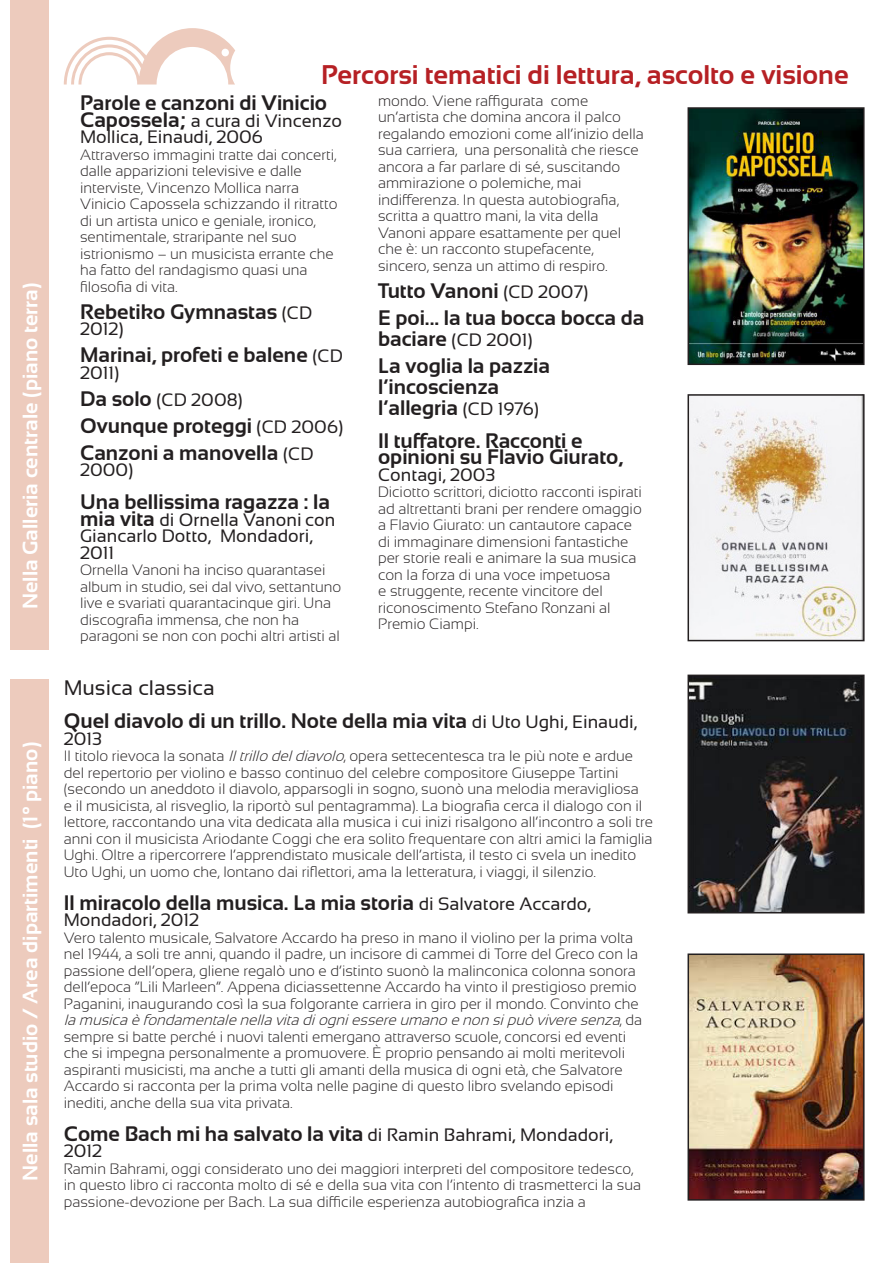
<style>
.page{position:relative;width:893px;height:1263px;background:#fff}
.page>*{position:absolute;margin:0;border:0;box-sizing:border-box;transform-origin:0 0}
.t1{font:700 27px "Sansation";color:#b62024}
.t2{font:700 21px/16.5px "Sansation";color:#231f20}
.t3{font:700 21px "Sansation";color:#fff}
.t4{font:21px "Sansation";color:#231f20}
.t5{font:18px/16.5px "Sansation";color:#231f20}
.t6{font:300 15px/16.5px "Sansation";color:#231f20}
.s1{font-weight:700;font-size:21px}
.s2{font-weight:400;font-size:18px}
.s3{font-style:italic}
</style>
<div class="page">
<img style="left:690px;top:110px;width:171px;height:252px">
<div style="left:687px;top:107px;width:177px;height:258px;border:2px solid #231f20"></div>
<img style="left:690px;top:397px;width:171px;height:241px">
<div style="left:687px;top:394px;width:177px;height:247px;border:2px solid #231f20"></div>
<svg style="left:64px;top:28px;width:171px;height:57px"></svg>
<img style="left:690px;top:678px;width:171px;height:232px">
<div style="left:687px;top:675px;width:177px;height:238px;border:2px solid #231f20"></div>
<img style="left:690px;top:956px;width:171px;height:241px">
<div style="left:687px;top:953px;width:177px;height:247px;border:2px solid #231f20"></div>
<div style="left:11px;top:0;width:38px;height:650px;background:#edcbbd"></div>
<div style="left:11px;top:679px;width:38px;height:584px;background:#edcbbd"></div>
<p class="t3" style="left:18px;top:609px;width:328px;rotate:-90deg">Nella Galleria centrale (piano terra)</p>
<p class="t3" style="left:18px;top:1181px;width:441px;rotate:-90deg">Nella sala studio / Area dipartimenti (1° piano)</p>
<p class="t1" style="left:321px;top:59px;width:529px">Percorsi tematici di lettura, ascolto e visione</p>
<p class="t2" style="left:80px;top:95px;width:249px">Parole e canzoni di Vinicio</p>
<p class="t5" style="left:80px;top:112px;width:263px"><span class="s1">Capossela;</span> a cura di Vincenzo<br>Mollica, Einaudi, 2006</p>
<p class="t6" style="left:80px;top:146px;width:259px">Attraverso immagini tratte dai concerti, dalle apparizioni televisive e dalle interviste, Vincenzo Mollica narra Vinicio Capossela schizzando il ritratto di un artista unico e geniale, ironico, sentimentale, straripante nel suo istrionismo – un musicista errante che ha fatto del randagismo quasi una filosofia di vita.</p>
<p class="t2" style="left:80px;top:303px;width:234px">Rebetiko Gymnastas <span class="s2">(CD</span></p>
<p class="t5" style="left:80px;top:321px;width:45px">2012)</p>
<p class="t2" style="left:80px;top:347px;width:264px">Marinai, profeti e balene <span class="s2">(CD</span></p>
<p class="t5" style="left:80px;top:364px;width:41px">2011)</p>
<p class="t5" style="left:80px;top:391px;width:164px"><span class="s1">Da solo</span> (CD 2008)</p>
<p class="t2" style="left:80px;top:417px;width:265px">Ovunque proteggi <span class="s2">(CD 2006)</span></p>
<p class="t2" style="left:80px;top:444px;width:235px">Canzoni a manovella <span class="s2">(CD</span></p>
<p class="t5" style="left:80px;top:462px;width:55px">2000)</p>
<p class="t2" style="left:80px;top:494px;width:252px">Una bellissima ragazza : la</p>
<p class="t5" style="left:80px;top:511px;width:257px"><span class="s1">mia vita</span> di Ornella Vanoni con<br>Giancarlo Dotto, Mondadori,<br>2011</p>
<p class="t6" style="left:80px;top:562px;width:263px">Ornella Vanoni ha inciso quarantasei album in studio, sei dal vivo, settantuno live e svariati quarantacinque giri. Una discografia immensa, che non ha</p>
<p class="t6" style="left:80px;top:628px;width:261px">paragoni se non con pochi altri artisti al</p>
<p class="t6" style="left:378px;top:92px;width:212px">mondo. Viene raffigurata come</p>
<p class="t6" style="left:378px;top:109px;width:267px">un’artista che domina ancora il palco regalando emozioni come all’inizio della sua carriera, una personalità che riesce ancora a far parlare di sé, suscitando ammirazione o polemiche, mai indifferenza. In questa autobiografia, scritta a quattro mani, la vita della Vanoni appare esattamente per quel che è: un racconto stupefacente, sincero, senza un attimo di respiro.</p>
<p class="t2" style="left:378px;top:282px;width:212px">Tutto Vanoni <span class="s2">(CD 2007)</span></p>
<p class="t2" style="left:378px;top:309px;width:268px">E poi... la tua bocca bocca da</p>
<p class="t5" style="left:378px;top:331px;width:156px"><span class="s1">baciare</span> (CD 2001)</p>
<p class="t2" style="left:378px;top:357px;width:174px">La voglia la pazzia</p>
<p class="t2" style="left:378px;top:378px;width:123px">l’incoscienza</p>
<p class="t2" style="left:378px;top:399px;width:162px">l’allegria <span class="s2">(CD 1976)</span></p>
<p class="t2" style="left:378px;top:432px;width:247px">Il tuffatore. Racconti e opinioni su Flavio Giurato,</p>
<p class="t5" style="left:378px;top:466px;width:119px">Contagi, 2003</p>
<p class="t6" style="left:378px;top:484px;width:265px">Diciotto scrittori, diciotto racconti ispirati ad altrettanti brani per rendere omaggio a Flavio Giurato: un cantautore capace di immaginare dimensioni fantastiche per storie reali e animare la sua musica con la forza di una voce impetuosa<br>e struggente, recente vincitore del riconoscimento Stefano Ronzani al Premio Ciampi.</p>
<p class="t4" style="left:64px;top:676px;width:152px">Musica classica</p>
<p class="t2" style="left:64px;top:713px;width:575px">Quel diavolo di un trillo. Note della mia vita <span class="s2">di Uto Ughi, Einaudi,</span></p>
<p class="t5" style="left:64px;top:730px;width:40px">2013</p>
<p class="t6" style="left:64px;top:748px;width:591px">Il titolo rievoca la sonata <span class="s3">Iltrillo deldiavolo</span>, opera settecentesca tra le più note e ardue del repertorio per violino e basso continuo del celebre compositore Giuseppe Tartini (secondo un aneddoto il diavolo, apparsogli in sogno, suonò una melodia meravigliosa<br>e il musicista, al risveglio, la riportò sul pentagramma). La biografia cerca il dialogo con il lettore, raccontando una vita dedicata alla musica i cui inizi risalgono all’incontro a soli tre anni con il musicista Ariodante Coggi che era solito frequentare con altri amici la famiglia Ughi. Oltre a ripercorrere l’apprendistato musicale dell’artista, il testo ci svela un inedito Uto Ughi, un uomo che, lontano dai riflettori, ama la letteratura, i viaggi, il silenzio.</p>
<p class="t2" style="left:64px;top:894px;width:528px">Il miracolo della musica. La mia storia <span class="s2">di Salvatore Accardo,</span></p>
<p class="t5" style="left:64px;top:912px;width:137px">Mondadori, 2012</p>
<p class="t6" style="left:64px;top:929px;width:580px">Vero talento musicale, Salvatore Accardo ha preso in mano il violino per la prima volta nel 1944, a soli tre anni, quando il padre, un incisore di cammei di Torre del Greco con la passione dell’opera, gliene regalò uno e d’istinto suonò la malinconica colonna sonora dell’epoca “Lili Marleen”. Appena diciassettenne Accardo ha vinto il prestigioso premio Paganini, inaugurando così la sua folgorante carriera in giro per il mondo. Convinto che <span class="s3">lamusicaè fondamentalenellavitadiogniessereumano enon sipuò viveresenza</span>, d a sempre si batte perché i nuovi talenti emergano attraverso scuole, concorsi ed eventi che si impegna personalmente a promuovere. È proprio pensando ai molti meritevoli aspiranti musicisti, ma anche a tutti gli amanti della musica di ogni età, che Salvatore Accardo si racconta per la prima volta nelle pagine di questo libro svelando episodi inediti, anche della sua vita privata.</p>
<p class="t2" style="left:64px;top:1125px;width:550px">Come Bach mi ha salvato la vita <span class="s2">di Ramin Bahrami, Mondadori,</span></p>
<p class="t5" style="left:64px;top:1143px;width:40px">2012</p>
<p class="t6" style="left:64px;top:1160px;width:579px">Ramin Bahrami, oggi considerato uno dei maggiori interpreti del compositore tedesco, in questo libro ci racconta molto di sé e della sua vita con l’intento di trasmetterci la sua passione-devozione per Bach. La sua difficile esperienza autobiografica inzia a</p>
</div>
